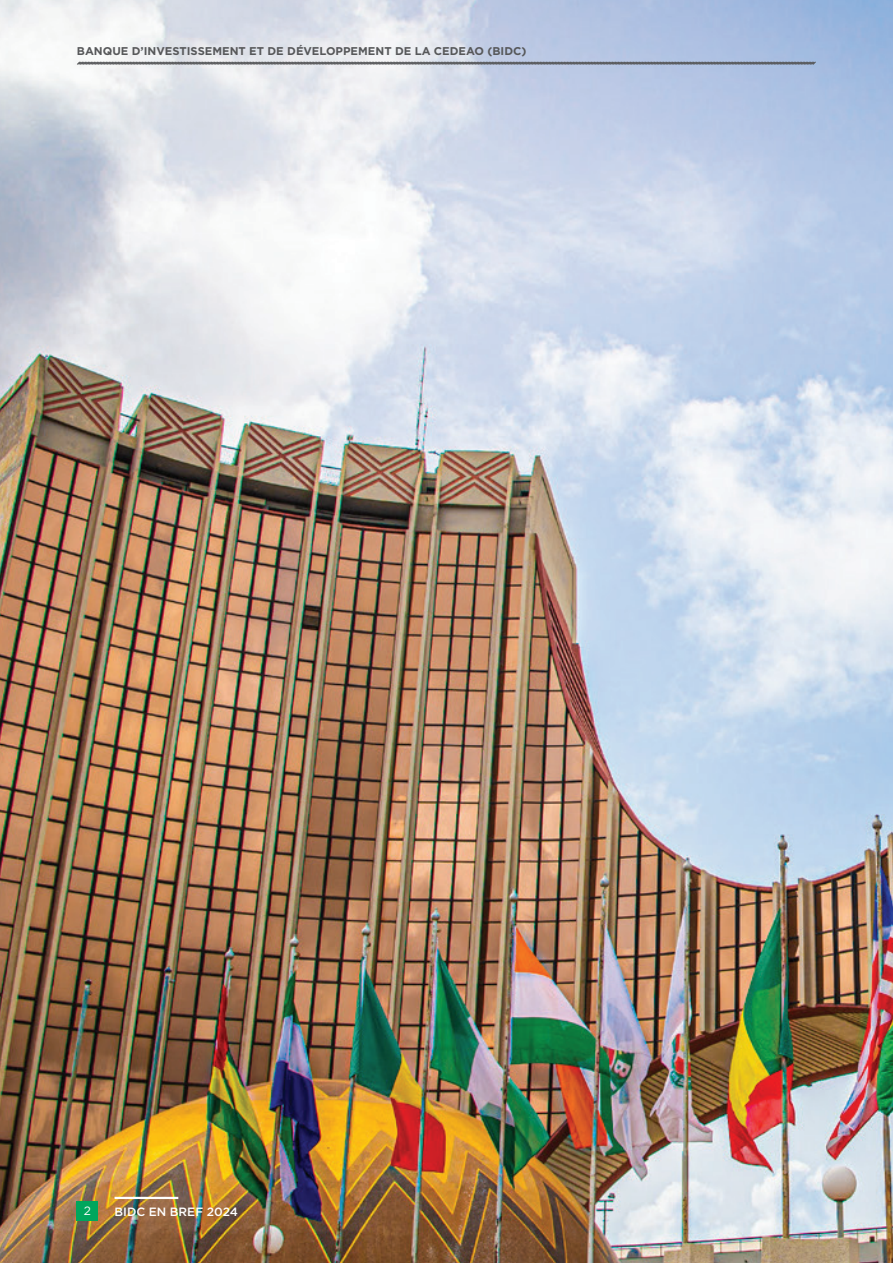
<style>
.page{position:relative;width:893px;height:1263px;background:#fff}
.page>*{position:absolute;margin:0;border:0;box-sizing:border-box;transform-origin:0 0}
.t1{font:500 12px "Gotham";color:#fff}
.t2{font:12px "Gotham";color:#fff}
.t3{font:700 11.25px "Gotham";color:#57585a}
</style>
<div class="page">
<img style="left:0;top:0;width:893px;height:1263px">
<div style="left:77px;top:1201px;width:21px;height:20px;background:#00a65d"></div>
<hr style="left:115px;top:1197px;width:63px;height:2px;background:#fff">
<svg style="left:76px;top:61px;width:740px;height:4px;background:#868a91"></svg>
<p class="t3" style="left:77px;top:44px;width:451px">BANQUE D’INVESTISSEMENT ET DE DÉVELOPPEMENT DE LA CEDEAO (BIDC)</p>
<p class="t2" style="left:84px;top:1204px;width:9px">2</p>
<p class="t1" style="left:115px;top:1203px;width:125px">BIDC EN BREF 2024</p>
</div>
